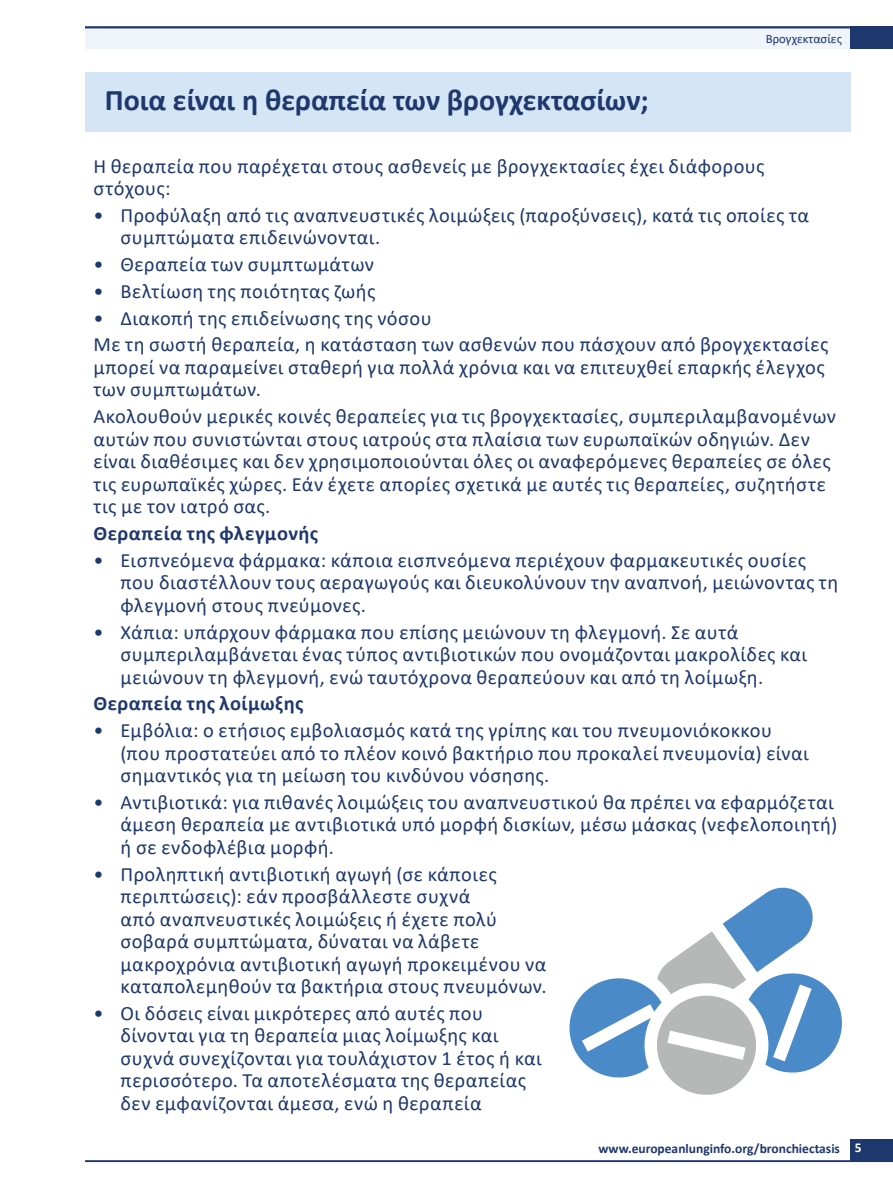
<style>
.page{position:relative;width:893px;height:1191px;background:#fff}
.page>*{position:absolute;margin:0;border:0;box-sizing:border-box;transform-origin:0 0}
.t1{font:700 30px "Calibri";color:#1e376d}
.H___B-head{font:20.25px/22.5px "Calibri";letter-spacing:.02em;color:#1e376d}
.H___B-head-2{font:700 20.25px "Calibri";letter-spacing:.02em;color:#1e376d}
.t2{font:700 13.5px "Calibri";color:#1e376d}
.t3{font:700 13.5px "Calibri";color:#fff}
.t4{font:12.75px "Calibri";color:#1e376d}
</style>
<div class="page">
<div style="left:85px;top:26px;width:808px;height:23px;background:#eff5fb"></div>
<div style="left:850px;top:26px;width:43px;height:23px;background:#1e376d"></div>
<div style="left:850px;top:1138px;width:43px;height:23px;background:#1e376d"></div>
<hr style="left:85px;top:26px;width:808px;height:2px;background:#1e376d">
<hr style="left:85px;top:1160px;width:808px;height:2px;background:#1e376d">
<div style="left:85px;top:72px;width:765px;height:60px;background:#d4e5f5"></div>
<svg style="left:569px;top:887px;width:273px;height:208px"></svg>
<p class="t4" style="left:766px;top:29px;width:78px">Βρογχεκτασίες</p>
<p class="t1" style="left:105px;top:79px;width:545px">Ποια είναι η θεραπεία των βρογχεκτασίων;</p>
<p class="H___B-head" style="left:94px;top:154px;width:673px">Η θεραπεία που παρέχεται στους ασθενείς με βρογχεκτασίες έχει διάφορους στόχους:</p>
<p class="H___B-head" style="left:121px;top:203px;width:690px;text-indent:-27px">• Προφύλαξη από τις αναπνευστικές λοιμώξεις (παροξύνσεις), κατά τις οποίες τα συμπτώματα επιδεινώνονται.</p>
<p class="H___B-head" style="left:94px;top:253px;width:282px">• Θεραπεία των συμπτωμάτων</p>
<p class="H___B-head" style="left:94px;top:279px;width:283px">• Βελτίωση της ποιότητας ζωής</p>
<p class="H___B-head" style="left:94px;top:306px;width:340px">• Διακοπή της επιδείνωσης της νόσου</p>
<p class="H___B-head" style="left:94px;top:333px;width:736px">Με τη σωστή θεραπεία, η κατάσταση των ασθενών που πάσχουν από βρογχεκτασίες μπορεί να παραμείνει σταθερή για πολλά χρόνια και να επιτευχθεί επαρκής έλεγχος των συμπτωμάτων.</p>
<p class="H___B-head" style="left:94px;top:405px;width:744px">Ακολουθούν μερικές κοινές θεραπείες για τις βρογχεκτασίες, συμπεριλαμβανομένων αυτών που συνιστώνται στους ιατρούς στα πλαίσια των ευρωπαϊκών οδηγιών. Δεν είναι διαθέσιμες και δεν χρησιμοποιούνται όλες οι αναφερόμενες θεραπείες σε όλες τις ευρωπαϊκές χώρες. Εάν έχετε απορίες σχετικά με αυτές τις θεραπείες, συζητήστε τις με τον ιατρό σας.</p>
<p class="H___B-head-2" style="left:94px;top:519px;width:226px">Θεραπεία της φλεγμονής</p>
<p class="H___B-head" style="left:121px;top:548px;width:719px;text-indent:-27px">• Εισπνεόμενα φάρμακα: κάποια εισπνεόμενα περιέχουν φαρμακευτικές ουσίες που διαστέλλουν τους αεραγωγούς και διευκολύνουν την αναπνοή, μειώνοντας τη φλεγμονή στους πνεύμονες.</p>
<p class="H___B-head" style="left:121px;top:620px;width:688px;text-indent:-27px">• Χάπια: υπάρχουν φάρμακα που επίσης μειώνουν τη φλεγμονή. Σε αυτά συμπεριλαμβάνεται ένας τύπος αντιβιοτικών που ονομάζονται μακρολίδες και μειώνουν τη φλεγμονή, ενώ ταυτόχρονα θεραπεύουν και από τη λοίμωξη.</p>
<p class="H___B-head-2" style="left:94px;top:689px;width:211px">Θεραπεία της λοίμωξης</p>
<p class="H___B-head" style="left:121px;top:718px;width:690px;text-indent:-27px">• Εμβόλια: ο ετήσιος εμβολιασμός κατά της γρίπης και του πνευμονιόκοκκου (που προστατεύει από το πλέον κοινό βακτήριο που προκαλεί πνευμονία) είναι σημαντικός για τη μείωση του κινδύνου νόσησης.</p>
<p class="H___B-head" style="left:121px;top:790px;width:718px;text-indent:-27px">• Αντιβιοτικά: για πιθανές λοιμώξεις του αναπνευστικού θα πρέπει να εφαρμόζεται άμεση θεραπεία με αντιβιοτικά υπό μορφή δισκίων, μέσω μάσκας (νεφελοποιητή) ή σε ενδοφλέβια μορφή.</p>
<p class="H___B-head" style="left:121px;top:862px;width:428px;text-indent:-27px">• Προληπτική αντιβιοτική αγωγή (σε κάποιες περιπτώσεις): εάν προσβάλλεστε συχνά<br>από αναπνευστικές λοιμώξεις ή έχετε πολύ σοβαρά συμπτώματα, δύναται να λάβετε μακροχρόνια αντιβιοτική αγωγή προκειμένου να καταπολεμηθούν τα βακτήρια στους πνευμόνων.</p>
<p class="H___B-head" style="left:121px;top:1001px;width:423px;text-indent:-27px">• Οι δόσεις είναι μικρότερες από αυτές που δίνονται για τη θεραπεία μιας λοίμωξης και συχνά συνεχίζονται για τουλάχιστον 1 έτος ή και περισσότερο. Τα αποτελέσματα της θεραπείας δεν εμφανίζονται άμεσα, ενώ η θεραπεία</p>
<p class="t2" style="left:598px;top:1139px;width:243px">www.europeanlunginfo.org/bronchiectasis</p>
<p class="t3" style="left:855px;top:1138px;width:8px">5</p>
</div>
